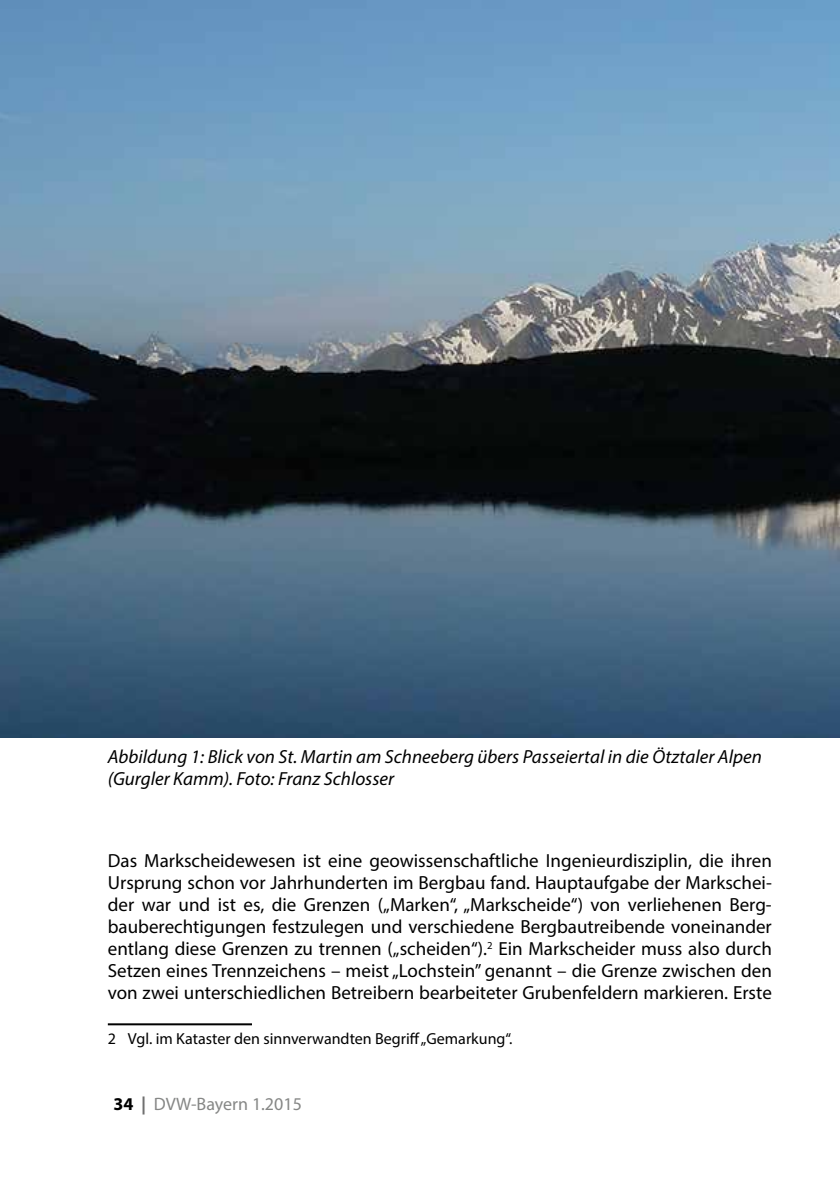
<style>
.page{position:relative;width:840px;height:1191px;background:#fff}
.page>*{position:absolute;margin:0;border:0;box-sizing:border-box;transform-origin:0 0}
.t1{font:19px/22px "Myriad Pro";color:#000;text-align:justify}
.t2{font:italic 19px/22px "Myriad Pro";color:#000}
.t3{font:18px "Myriad Pro";color:#868786}
.t4{font:16px "Myriad Pro";color:#000}
.s1{font-weight:700;color:#000}
.s2{font-weight:700;color:#6e6e6e}
</style>
<div class="page">
<hr style="left:108px;top:1023px;width:144px;height:2px;background:#000">
<img style="left:0;top:0;width:839px;height:737px">
<p class="t2" style="left:108px;top:745px;width:655px">Abbildung 1: Blick von St. Martin am Schneeberg übers Passeiertal in die Ötztaler Alpen (Gurgler Kamm). Foto: Franz Schlosser</p>
<p class="t1" style="left:108px;top:849px;width:665px">Das Markscheidewesen ist eine geowissenschaftliche Ingenieurdisziplin, die ihren Ursprung schon vor Jahrhunderten im Bergbau fand. Hauptaufgabe der Markschei&shy;der war und ist es, die Grenzen („Marken“, „Markscheide“) von verliehenen Berg&shy;bauberechtigungen festzulegen und verschiedene Bergbautreibende voneinander entlang diese Grenzen zu trennen („scheiden“).<sup>2</sup> Ein Markscheider muss also durch Setzen eines Trennzeichens – meist „Lochstein” genannt – die Grenze zwischen den von zwei unterschiedlichen Betreibern bearbeiteter Grubenfeldern markieren. Erste</p>
<p class="t4" style="left:108px;top:1028px;width:406px">2 Vgl. im Kataster den sinnverwandten Begriff „Gemarkung“.</p>
<p class="t3" style="left:113px;top:1093px;width:190px"><span class="s1">34</span> <span class="s2">|</span> DVW-Bayern 1.2015</p>
</div>
